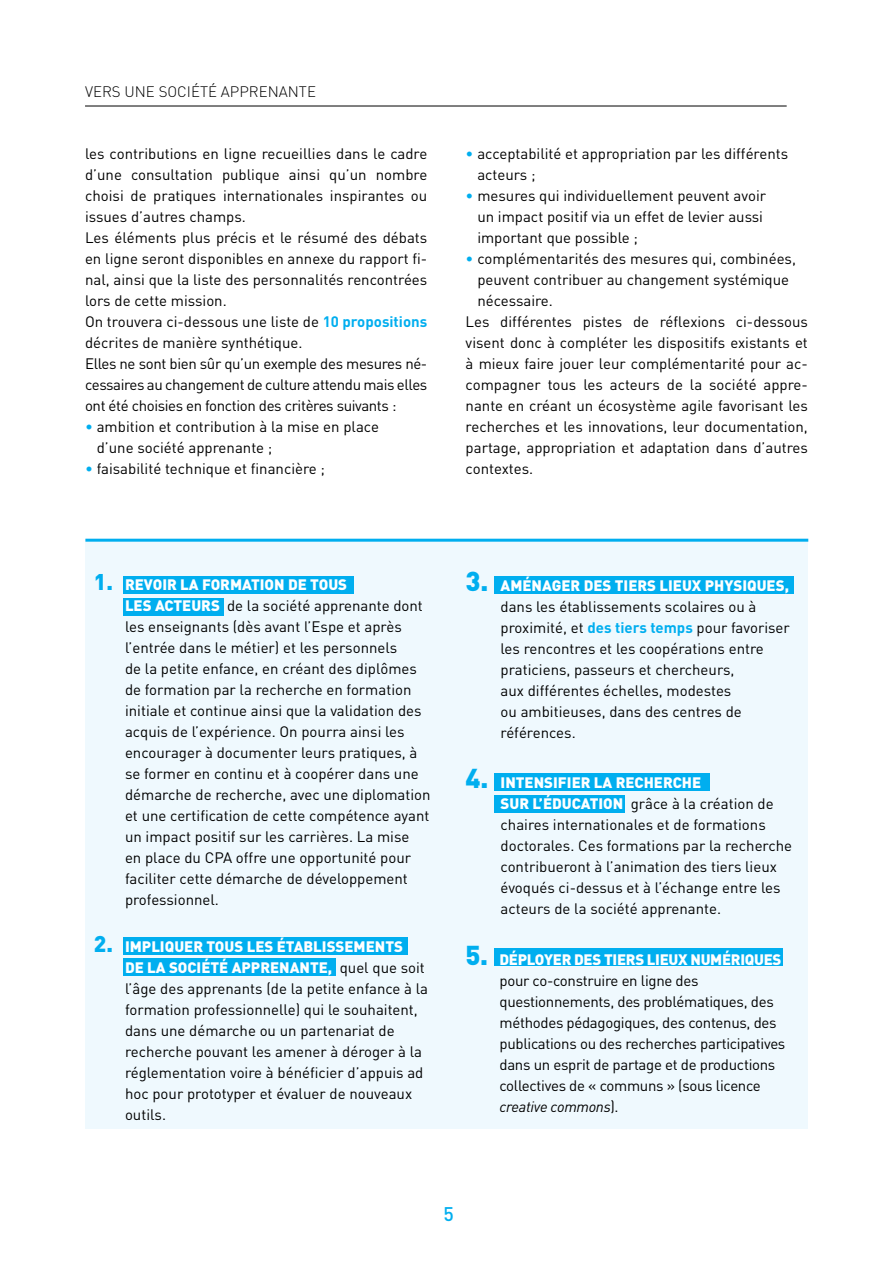
<style>
.page{position:relative;width:893px;height:1263px;background:#fff}
.page>*{position:absolute;margin:0;border:0;box-sizing:border-box;transform-origin:0 0}
.t1{font:500 19.5px "DIN";color:#00aeef}
.t2{font:15px/21px "DIN";color:#000}
.t3{font:15px/21px "DIN";letter-spacing:-.02em;color:#000}
.t4{font:300 15px "DIN";color:#000}
.s1{font-weight:700;color:#00aeef}
.s2{color:#00aeef}
.s3{font-weight:900;font-size:22.5px;color:#00aeef}
.s4{font-weight:900;color:#fff}
.s5{font-weight:900;font-size:27px;color:#00aeef}
.s6{font-style:italic}
</style>
<div class="page">
<hr style="left:85px;top:106px;width:702px;height:1px;background:#000">
<div style="left:85px;top:542px;width:723px;height:587px;background:#eff9fe"></div>
<div style="left:123px;top:576px;width:231px;height:18px;background:#00aeef"></div>
<div style="left:494px;top:773px;width:215px;height:17px;background:#00aeef"></div>
<div style="left:494px;top:949px;width:289px;height:17px;background:#00aeef"></div>
<div style="left:123px;top:938px;width:285px;height:17px;background:#00aeef"></div>
<div style="left:494px;top:576px;width:300px;height:17px;background:#00aeef"></div>
<div style="left:123px;top:598px;width:100px;height:17px;background:#00aeef"></div>
<div style="left:494px;top:795px;width:131px;height:17px;background:#00aeef"></div>
<div style="left:123px;top:958px;width:213px;height:18px;background:#00aeef"></div>
<hr style="left:85px;top:539px;width:723px;height:3px;background:#00aeef">
<p class="t4" style="left:85px;top:82px;width:232px">VERS UNE SOCIÉTÉ APPRENANTE</p>
<p class="t2" style="left:85px;top:143px;width:344px">les contributions en ligne recueillies dans le cadre d’une consultation publique ainsi qu’un nombre choisi de pratiques internationales inspirantes ou issues d’autres champs.<br>Les éléments plus précis et le résumé des débats en ligne seront disponibles en annexe du rapport fi&shy;nal, ainsi que la liste des personnalités rencontrées lors de cette mission.<br>On trouvera ci-dessous une liste de <span class="s1">10 propositions </span>décrites de manière synthétique.<br>Elles ne sont bien sûr qu’un exemple des mesures né&shy;cessaires au changement de culture attendu mais elles ont été choisies en fonction des critères suivants :</p>
<p class="t2" style="left:97px;top:416px;width:284px;text-indent:-12px"><span class="s2">•</span> ambition et contribution à la mise en place d’une société apprenante ;</p>
<p class="t2" style="left:85px;top:458px;width:242px"><span class="s2">•</span> faisabilité technique et financière ;</p>
<p class="t2" style="left:477px;top:143px;width:312px;text-indent:-12px"><span class="s2">•</span> acceptabilité et appropriation par les différents acteurs ;</p>
<p class="t2" style="left:477px;top:185px;width:290px;text-indent:-12px"><span class="s2">•</span> mesures qui individuellement peuvent avoir un impact positif via un effet de levier aussi important que possible ;</p>
<p class="t2" style="left:466px;top:248px;width:332px"><span class="s2">•</span> complémentarités des mesures qui, combinées,</p>
<p class="t2" style="left:477px;top:269px;width:313px">peuvent contribuer au changement systémique</p>
<p class="t2" style="left:477px;top:290px;width:77px">nécessaire.</p>
<p class="t2" style="left:466px;top:311px;width:344px">Les différentes pistes de réflexions ci-dessous</p>
<p class="t2" style="left:466px;top:332px;width:344px">visent donc à compléter les dispositifs existants et</p>
<p class="t2" style="left:466px;top:353px;width:344px">à mieux faire jouer leur complémentarité pour ac-</p>
<p class="t2" style="left:466px;top:374px;width:344px">compagner tous les acteurs de la société appre-</p>
<p class="t2" style="left:466px;top:395px;width:344px">nante en créant un écosystème agile favorisant les</p>
<p class="t2" style="left:466px;top:416px;width:344px">recherches et les innovations, leur documentation,</p>
<p class="t2" style="left:466px;top:437px;width:344px">partage, appropriation et adaptation dans d’autres</p>
<p class="t2" style="left:466px;top:458px;width:69px">contextes.</p>
<p class="t2" style="left:125px;top:574px;width:307px;text-indent:-31px"><span class="s3">1.</span> <span class="s4">REVOIR LA FORMATION DE TOUS<br>LES ACTEURS</span> de la société apprenante dont les enseignants (dès avant l’Espe et après l’entrée dans le métier) et les personnels<br>de la petite enfance, en créant des diplômes de formation par la recherche en formation initiale et continue ainsi que la validation des acquis de l’expérience. On pourra ainsi les encourager à documenter leurs pratiques, à se former en continu et à coopérer dans une démarche de recherche, avec une diplomation et une certification de cette compétence ayant un impact positif sur les carrières. La mise<br>en place du CPA offre une opportunité pour faciliter cette démarche de développement professionnel.</p>
<p class="t2" style="left:125px;top:935px;width:305px;text-indent:-31px"><span class="s3">2.</span> <span class="s4">IMPLIQUER TOUS LES ÉTABLISSEMENTS<br>DE LA SOCIÉTÉ APPRENANTE,</span> quel que soit l’âge des apprenants (de la petite enfance à la formation professionnelle) qui le souhaitent, dans une démarche ou un partenariat de recherche pouvant les amener à déroger à la réglementation voire à bénéficier d’appuis ad hoc pour prototyper et évaluer de nouveaux outils.</p>
<p class="t2" style="left:501px;top:574px;width:291px;text-indent:-35px"><span class="s5">3.</span> <span class="s4">AMÉNAGER DES TIERS LIEUX PHYSIQUES, </span>dans les établissements scolaires ou à proximité, et <span class="s1">des tiers temps</span> pour favoriser les rencontres et les coopérations entre praticiens, passeurs et chercheurs,<br>aux différentes échelles, modestes<br>ou ambitieuses, dans des centres de références.</p>
<p class="t2" style="left:501px;top:772px;width:293px;text-indent:-35px"><span class="s5">4.</span> <span class="s4">INTENSIFIER LA RECHERCHE<br>SUR L’ÉDUCATION</span> grâce à la création de chaires internationales et de formations doctorales. Ces formations par la recherche contribueront à l’animation des tiers lieux évoqués ci-dessus et à l’échange entre les acteurs de la société apprenante.</p>
<p class="t3" style="left:499px;top:948px;width:287px;text-indent:-34px"><span class="s5">5.</span> <span class="s4">DÉPLOYER DES TIERS LIEUX NUMÉRIQUES </span>pour co-construire en ligne des questionnements, des problématiques, des méthodes pédagogiques, des contenus, des publications ou des recherches participatives dans un esprit de partage et de productions collectives de « communs » (sous licence <span class="s6">creative commons</span>).</p>
<h1 class="t1" style="left:443px;top:1201px;width:12px">5</h1>
</div>
